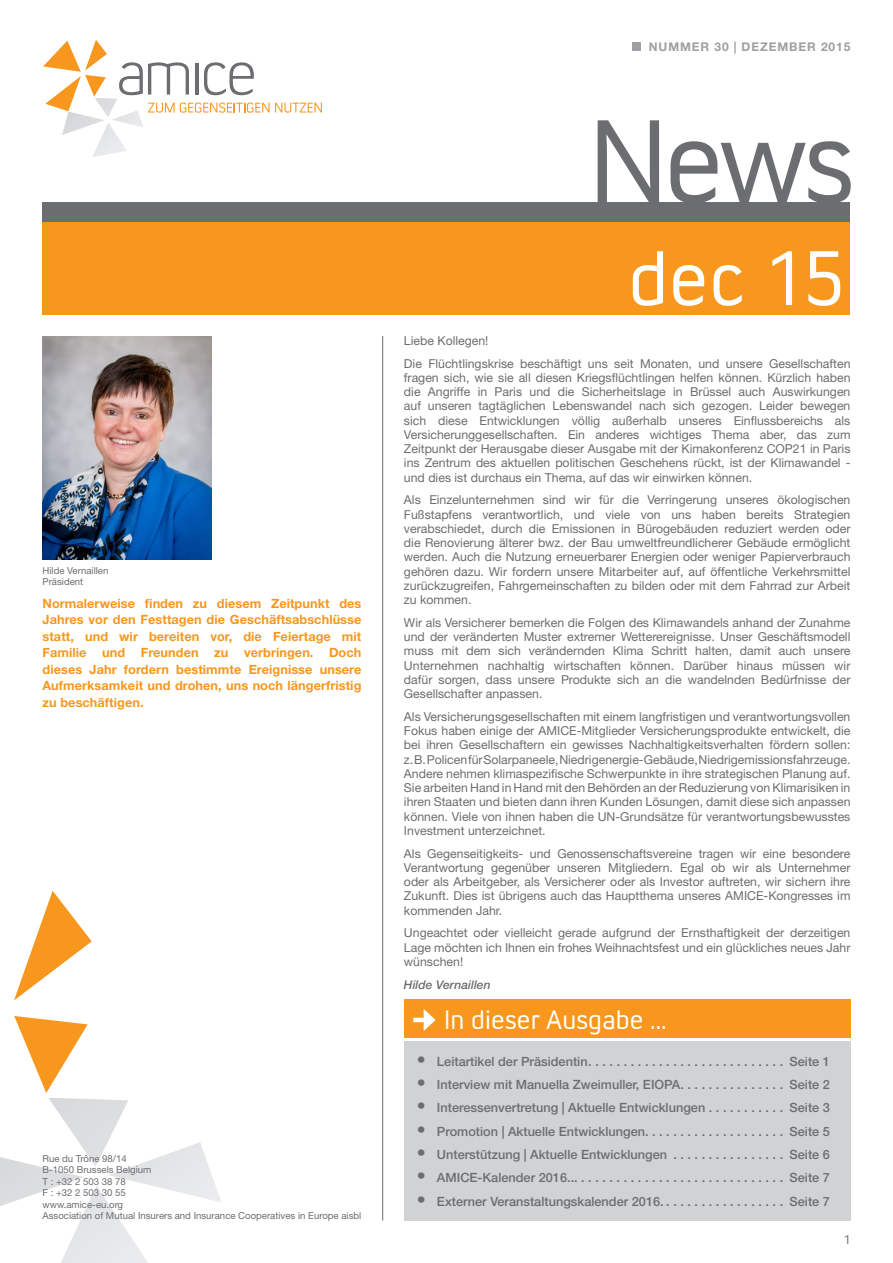
<style>
.page{position:relative;width:893px;height:1263px;background:#fff}
.page>*{position:absolute;margin:0;border:0;box-sizing:border-box;transform-origin:0 0}
.Amice_TITEL{font:118.5px "Convection";color:#6c6d70}
.Amice_TITEL-2{font:78px "Convection";color:#fff}
.Amice_TITEL-3{font:27px "Convection";letter-spacing:.005em;color:#fff}
.t1{font:500 12.75px "Helvetica Neue LT Std";color:#6c6d70}
.Amice_ORANGE{font:700 12.75px/16.5px "Helvetica Neue LT Std";letter-spacing:.005em;color:#f7971d;text-align:justify}
.Amice_body_copy{font:12.75px "Convection";color:#6c6d70}
.Amice_body_copy-2{font:12.3px/14.2px "Helvetica Neue LT Std";color:#6c6d70;text-align:justify}
.t2{font:700 12px "Helvetica Neue LT Std";letter-spacing:.075em;color:#9d9fa2}
.Amice_artikel_signat{font:italic 500 12px "Helvetica Neue LT Std";letter-spacing:.005em;color:#6c6d70}
.t3{font:9.6px "Helvetica Neue LT Std";color:#6c6d70}
.s1{font-size:18px}
</style>
<div class="page">
<div style="left:43px;top:221px;width:807px;height:94px;background:#f7971d"></div>
<div style="left:43px;top:202px;width:807px;height:19px;background:#6c6d70"></div>
<div style="left:633px;top:43px;width:8px;height:8px;background:#9d9fa2"></div>
<svg style="left:14px;top:891px;width:78px;height:109px"></svg>
<svg style="left:0;top:1016px;width:221px;height:247px"></svg>
<hr style="left:382px;top:336px;width:1px;height:884px;background:#6c6d70">
<div style="left:404px;top:1041px;width:446px;height:179px;background:#d1d2d4"></div>
<div style="left:404px;top:999px;width:446px;height:39px;background:#f7971d"></div>
<hr style="left:413px;top:1018px;width:15px;height:4px;background:#fff">
<svg style="left:424px;top:1009px;width:12px;height:22px"></svg>
<svg style="left:43px;top:40px;width:279px;height:117px"></svg>
<img style="left:43px;top:336px;width:168px;height:224px">
<p class="t3" style="left:43px;top:565px;width:67px">Hilde Vernaillen</p>
<p class="t3" style="left:43px;top:576px;width:42px">Präsident</p>
<p class="Amice_ORANGE" style="left:43px;top:594px;width:320px">Normalerweise finden zu diesem Zeitpunkt des Jahres vor den Festtagen die Geschäftsabschlüsse statt, und wir bereiten vor, die Feiertage mit Familie und Freunden zu verbringen. Doch dieses Jahr fordern bestimmte Ereignisse unsere Aufmerksamkeit und drohen, uns noch längerfristig zu beschäftigen.</p>
<p class="t3" style="left:43px;top:1152px;width:86px">Rue du Trône 98/14</p>
<p class="t3" style="left:43px;top:1164px;width:110px">B-1050 Brussels Belgium</p>
<p class="t3" style="left:43px;top:1176px;width:85px">T : +32 2 503 38 78</p>
<p class="t3" style="left:43px;top:1187px;width:85px">F : +32 2 503 30 55</p>
<p class="t3" style="left:43px;top:1199px;width:82px">www.amice-eu.org</p>
<p class="t3" style="left:43px;top:1210px;width:320px">Association of Mutual Insurers and Insurance Cooperatives in Europe aisbl</p>
<p class="t2" style="left:649px;top:39px;width:203px">NUMMER 30 | DEZEMBER 2015</p>
<p class="Amice_TITEL" style="left:589px;top:87px;width:268px">News</p>
<p class="Amice_TITEL-2" style="left:628px;top:230px;width:218px">dec 15</p>
<p class="Amice_body_copy-2" style="left:404px;top:333px;width:86px">Liebe Kollegen!</p>
<p class="Amice_body_copy-2" style="left:404px;top:356px;width:448px">Die Flüchtlingskrise beschäftigt uns seit Monaten, und unsere Gesellschaften fragen sich, wie sie all diesen Kriegsflüchtlingen helfen können. Kürzlich haben die Angriffe in Paris und die Sicherheitslage in Brüssel auch Auswirkungen auf unseren tagtäglichen Lebenswandel nach sich gezogen. Leider bewegen sich diese Entwicklungen völlig außerhalb unseres Einflussbereichs als Versicherunggesellschaften. Ein anderes wichtiges Thema aber, das zum Zeitpunkt der Herausgabe dieser Ausgabe mit der Kimakonferenz COP21 in Paris ins Zentrum des aktuellen politischen Geschehens rückt, ist der Klimawandel - und dies ist durchaus ein Thema, auf das wir einwirken können.</p>
<p class="Amice_body_copy-2" style="left:404px;top:493px;width:448px">Als Einzelunternehmen sind wir für die Verringerung unseres ökologischen Fußstapfens verantwortlich, und viele von uns haben bereits Strategien verabschiedet, durch die Emissionen in Bürogebäuden reduziert werden oder die Renovierung älterer bwz. der Bau umweltfreundlicherer Gebäude ermöglicht werden. Auch die Nutzung erneuerbarer Energien oder weniger Papierverbrauch gehören dazu. Wir fordern unsere Mitarbeiter auf, auf öffentliche Verkehrsmittel zurückzugreifen, Fahrgemeinschaften zu bilden oder mit dem Fahrrad zur Arbeit zu kommen.</p>
<p class="Amice_body_copy-2" style="left:404px;top:615px;width:448px">Wir als Versicherer bemerken die Folgen des Klimawandels anhand der Zunahme und der veränderten Muster extremer Wetterereignisse. Unser Geschäftsmodell muss mit dem sich verändernden Klima Schritt halten, damit auch unsere Unternehmen nachhaltig wirtschaften können. Darüber hinaus müssen wir dafür sorgen, dass unsere Produkte sich an die wandelnden Bedürfnisse der Gesellschafter anpassen.</p>
<p class="Amice_body_copy-2" style="left:404px;top:709px;width:448px">Als Versicherungsgesellschaften mit einem langfristigen und verantwortungsvollen Fokus haben einige der AMICE-Mitglieder Versicherungsprodukte entwickelt, die bei ihren Gesellschaftern ein gewisses Nachhaltigkeitsverhalten fördern sollen: z. B. Policen für Solarpaneele, Niedrigenergie-Gebäude, Niedrigemissionsfahrzeuge.<br>Andere nehmen klimaspezifische Schwerpunkte in ihre strategischen Planung auf.<br>Sie arbeiten Hand in Hand mit den Behörden an der Reduzierung von Klimarisiken in ihren Staaten und bieten dann ihren Kunden Lösungen, damit diese sich anpassen können. Viele von ihnen haben die UN-Grundsätze für verantwortungsbewusstes Investment unterzeichnet.</p>
<p class="Amice_body_copy-2" style="left:404px;top:846px;width:448px">Als Gegenseitigkeits- und Genossenschaftsvereine tragen wir eine besondere Verantwortung gegenüber unseren Mitgliedern. Egal ob wir als Unternehmer oder als Arbeitgeber, als Versicherer oder als Investor auftreten, wir sichern ihre Zukunft. Dies ist übrigens auch das Hauptthema unseres AMICE-Kongresses im kommenden Jahr.</p>
<p class="Amice_body_copy-2" style="left:404px;top:926px;width:448px">Ungeachtet oder vielleicht gerade aufgrund der Ernsthaftigkeit der derzeitigen Lage möchten ich Ihnen ein frohes Weihnachtsfest und ein glückliches neues Jahr wünschen!</p>
<p class="Amice_artikel_signat" style="left:404px;top:977px;width:88px">Hilde Vernaillen</p>
<p class="Amice_TITEL-3" style="left:444px;top:1002px;width:224px">In dieser Ausgabe ...</p>
<p class="t1" style="left:417px;top:1053px;width:415px"><span class="s1">•</span> Leitartikel der Präsidentin . . . . . . . . . . . . . . . . . . . . . . . . . . . . Seite 1</p>
<p class="t1" style="left:417px;top:1077px;width:415px"><span class="s1">•</span> Interview mit Manuella Zweimuller, EIOPA . . . . . . . . . . . . . . . Seite 2</p>
<p class="t1" style="left:417px;top:1100px;width:415px"><span class="s1">•</span> Interessenvertretung | Aktuelle Entwicklungen . . . . . . . . . . . Seite 3</p>
<p class="t1" style="left:417px;top:1123px;width:415px"><span class="s1">•</span> Promotion | Aktuelle Entwicklungen. . . . . . . . . . . . . . . . . . . . Seite 5</p>
<p class="t1" style="left:417px;top:1147px;width:415px"><span class="s1">•</span> Unterstützung | Aktuelle Entwicklungen . . . . . . . . . . . . . . . . Seite 6</p>
<p class="t1" style="left:417px;top:1170px;width:415px"><span class="s1">•</span> AMICE-Kalender 2016................................ Seite 7</p>
<p class="t1" style="left:417px;top:1193px;width:415px"><span class="s1">•</span> Externer Veranstaltungskalender 2016. . . . . . . . . . . . . . . . . . Seite 7</p>
<p class="Amice_body_copy" style="left:844px;top:1231px;width:8px">1</p>
</div>
